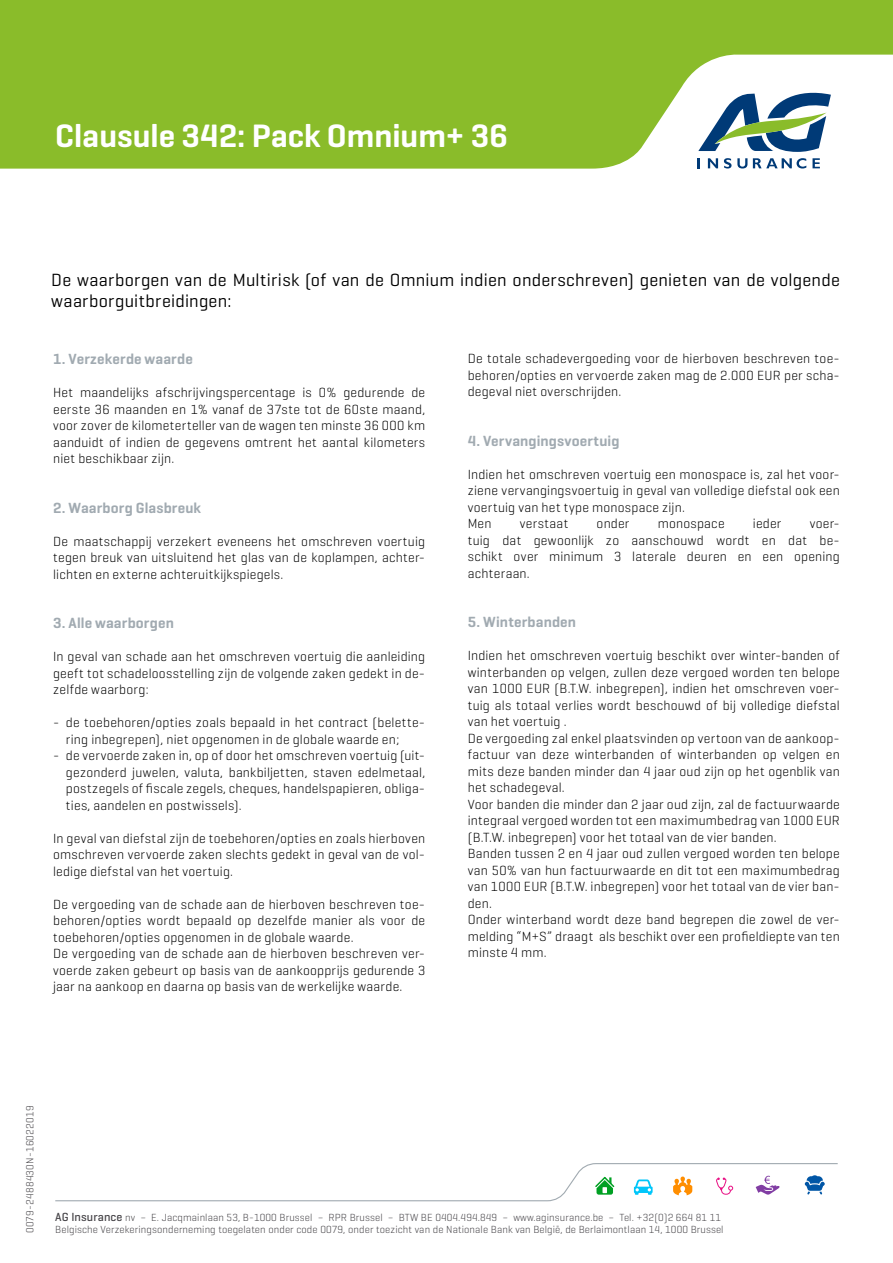
<style>
.page{position:relative;width:893px;height:1263px;background:#fff}
.page>*{position:absolute;margin:0;border:0;box-sizing:border-box;transform-origin:0 0}
.t1{font:600 33px "Geogrotesque";color:#fff}
.t2{font:18px/21.6px "Geogrotesque";letter-spacing:.015em;color:#000}
.t3{font:18px "Geogrotesque";color:#2f2f2f}
.t4{font:600 15px "Geogrotesque";letter-spacing:.01em;color:#a1aab1}
.t5{font:300 13.5px/16.5px "Geogrotesque";letter-spacing:.015em;color:#000;text-align:justify}
.t6{font:300 10.5px/12px "Geogrotesque";letter-spacing:.01em;color:#454347}
.s1{font-weight:500;font-size:12px}
</style>
<div class="page">
<svg style="left:55px;top:1163px;width:783px;height:39px"></svg>
<svg style="left:0;top:0;width:893px;height:169px;background:#97c343"></svg>
<svg style="left:698px;top:88px;width:133px;height:64px"></svg>
<svg style="left:697px;top:158px;width:2px;height:10px"></svg>
<svg style="left:708px;top:158px;width:10px;height:10px"></svg>
<svg style="left:724px;top:158px;width:7px;height:10px"></svg>
<svg style="left:737px;top:158px;width:10px;height:10px"></svg>
<svg style="left:753px;top:158px;width:53px;height:10px"></svg>
<svg style="left:812px;top:158px;width:8px;height:10px"></svg>
<h1 class="t1" style="left:55px;top:116px;width:454px">Clausule 342: Pack Omnium+ 36</h1>
<h2 class="t2" style="left:51px;top:268px;width:790px">De waarborgen van de Multirisk (of van de Omnium indien onderschreven) genieten van de volgende waarborguitbreidingen:</h2>
<p class="t4" style="left:53px;top:350px;width:141px">1. Verzekerde waarde</p>
<p class="t5" style="left:53px;top:384px;width:374px">Het maandelijks afschrijvingspercentage is 0% gedurende de eerste 36 maanden en 1% vanaf de 37ste tot de 60ste maand, voor zover de kilometerteller van de wagen ten minste 36 000 km aanduidt of indien de gegevens omtrent het aantal kilometers niet beschikbaar zijn.</p>
<p class="t4" style="left:53px;top:498px;width:149px">2. Waarborg Glasbreuk</p>
<p class="t5" style="left:53px;top:532px;width:374px">De maatschappij verzekert eveneens het omschreven voertuig tegen breuk van uitsluitend het glas van de koplampen, achter&shy;lichten en externe achteruitkijkspiegels.</p>
<p class="t4" style="left:53px;top:614px;width:122px">3. Alle waarborgen</p>
<p class="t5" style="left:53px;top:648px;width:374px">In geval van schade aan het omschreven voertuig die aanleiding geeft tot schadeloosstelling zijn de volgende zaken gedekt in de&shy;zelfde waarborg:</p>
<p class="t5" style="left:66px;top:714px;width:361px;text-indent:-13px">- de toebehoren/opties zoals bepaald in het contract (belette&shy;ring inbegrepen), niet opgenomen in de globale waarde en;</p>
<p class="t5" style="left:66px;top:747px;width:361px;text-indent:-13px">- de vervoerde zaken in, op of door het omschreven voertuig (uit&shy;gezonderd juwelen, valuta, bankbiljetten, staven edelmetaal, postzegels of fiscale zegels, cheques, handelspapieren, obliga&shy;ties, aandelen en postwissels).</p>
<p class="t5" style="left:53px;top:829px;width:374px">In geval van diefstal zijn de toebehoren/opties en zoals hierboven omschreven vervoerde zaken slechts gedekt in geval van de vol&shy;ledige diefstal van het voertuig.</p>
<p class="t5" style="left:53px;top:895px;width:374px;text-align:left">De vergoeding van de schade aan de hierboven beschreven toe&shy;behoren/opties wordt bepaald op dezelfde manier als voor de toebehoren/opties opgenomen in de globale waarde.<br>De vergoeding van de schade aan de hierboven beschreven ver&shy;voerde zaken gebeurt op basis van de aankoopprijs gedurende 3 jaar na aankoop en daarna op basis van de werkelijke waarde.</p>
<p class="t5" style="left:468px;top:350px;width:374px">De totale schadevergoeding voor de hierboven beschreven toe&shy;behoren/opties en vervoerde zaken mag de 2.000 EUR per scha&shy;degeval niet overschrijden.</p>
<p class="t4" style="left:468px;top:431px;width:153px">4. Vervangingsvoertuig</p>
<p class="t5" style="left:468px;top:465px;width:374px;text-align:left">Indien het omschreven voertuig een monospace is, zal het voor&shy;ziene vervangingsvoertuig in geval van volledige diefstal ook een voertuig van het type monospace zijn.<br>Men</p>
<p class="t5" style="left:520px;top:515px;width:50px">verstaat</p>
<p class="t5" style="left:597px;top:515px;width:34px">onder</p>
<p class="t5" style="left:658px;top:515px;width:68px">monospace</p>
<p class="t5" style="left:753px;top:515px;width:30px">ieder</p>
<p class="t5" style="left:468px;top:515px;width:374px;text-indent:342px">voer&shy;tuig dat gewoonlijk zo aanschouwd wordt en dat be&shy;schikt over minimum 3 laterale deuren en een opening achteraan.</p>
<p class="t4" style="left:468px;top:613px;width:110px">5. Winterbanden</p>
<p class="t5" style="left:468px;top:647px;width:374px;text-align:left">Indien het omschreven voertuig beschikt over winter-banden of winterbanden op velgen, zullen deze vergoed worden ten belope van 1000 EUR (B.T.W. inbegrepen), indien het omschreven voer&shy;tuig als totaal verlies wordt beschouwd of bij volledige diefstal van het voertuig .<br>De vergoeding zal enkel plaatsvinden op vertoon van de aankoop&shy;factuur van deze winterbanden of winterbanden op velgen en mits deze banden minder dan 4 jaar oud zijn op het ogenblik van het schadegeval.<br>Voor banden die minder dan 2 jaar oud zijn, zal de factuurwaarde integraal vergoed worden tot een maximumbedrag van 1000 EUR (B.T.W. inbegrepen) voor het totaal van de vier banden.<br>Banden tussen 2 en 4 jaar oud zullen vergoed worden ten belope van 50% van hun factuurwaarde en dit tot een maximumbedrag van 1000 EUR (B.T.W. inbegrepen) voor het totaal van de vier ban&shy;den.<br>Onder winterband wordt deze band begrepen die zowel de ver&shy;melding “M+S” draagt als beschikt over een profieldiepte van ten minste 4 mm.</p>
<p class="t6" style="left:23px;top:1233px;width:129px;rotate:-90deg">0079-2488430N-16022019</p>
<p class="t6" style="left:55px;top:1211px;width:670px"><span class="s1">AG Insurance</span> nv – E. Jacqmainlaan 53, B-1000 Brussel – RPR Brussel – BTW BE 0404.494.849 – www.aginsurance.be – Tel. +32(0)2 664 81 11<br>Belgische Verzekeringsonderneming toegelaten onder code 0079, onder toezicht van de Nationale Bank van België, de Berlaimontlaan 14, 1000 Brussel</p>
<h2 class="t3" style="left:598px;top:1224px;width:72px">MOBILITY</h2>
</div>
